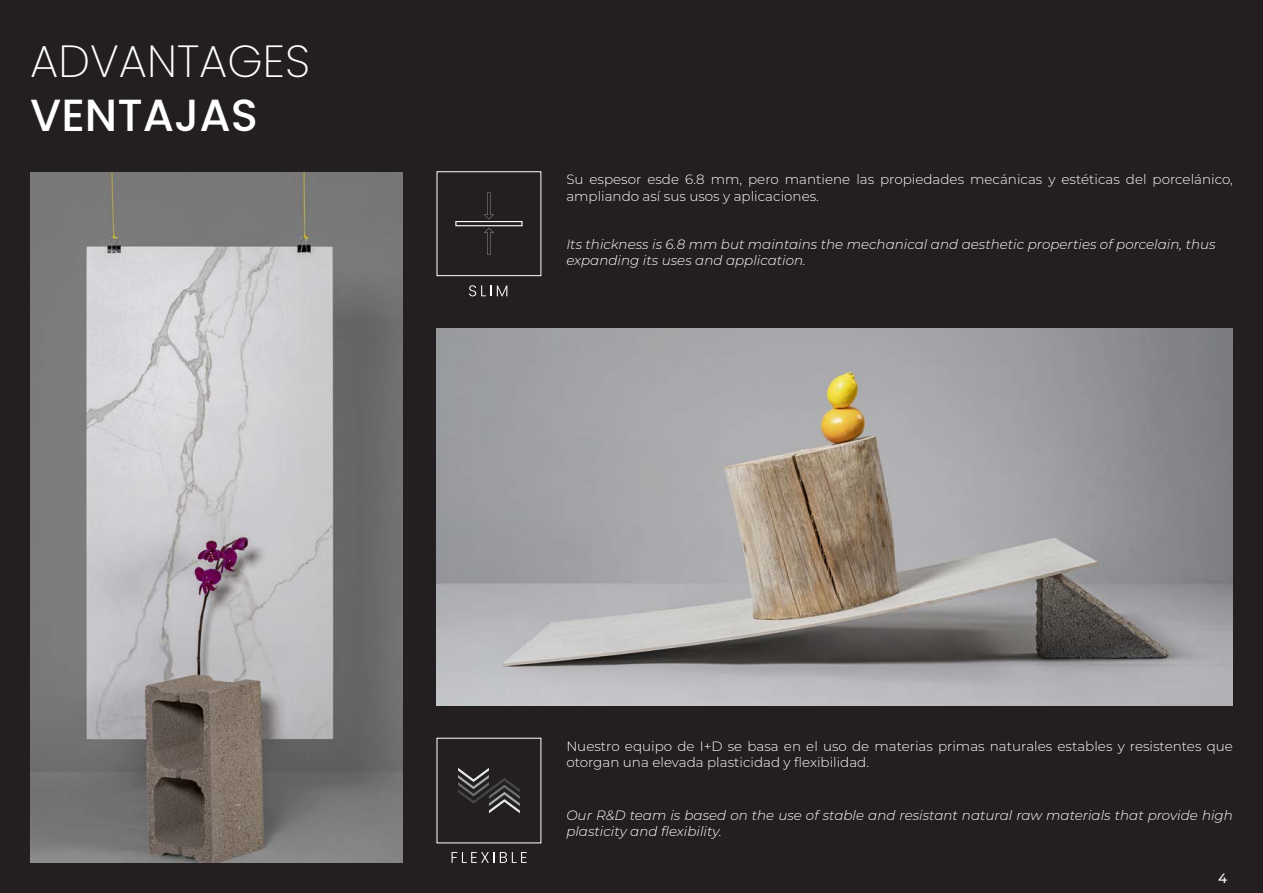
<style>
.page{position:relative;width:1263px;height:893px;background:#231f20}
.page>*{position:absolute;margin:0;border:0;box-sizing:border-box;transform-origin:0 0}
.t1{font:200 45px "Poppins";color:#fff}
.t2{font:500 45px "Poppins";color:#fff}
.t3{font:300 13.5px/16.2px "Montserrat";color:#fff}
.t4{font:italic 300 13.5px/16.2px "Montserrat";color:#fff}
.t5{font:500 13.5px "Montserrat";color:#fff}
</style>
<div class="page">
<img style="left:30px;top:172px;width:372px;height:691px">
<svg style="left:452px;top:852px;width:75px;height:11px"></svg>
<svg style="left:458px;top:768px;width:62px;height:45px"></svg>
<img style="left:437px;top:328px;width:796px;height:378px">
<svg style="left:469px;top:285px;width:22px;height:11px"></svg>
<svg style="left:497px;top:286px;width:10px;height:10px"></svg>
<div style="left:437px;top:171px;width:104px;height:105px;border:1px solid #fff"></div>
<svg style="left:484px;top:193px;width:10px;height:26px"></svg>
<svg style="left:484px;top:228px;width:10px;height:27px"></svg>
<div style="left:455px;top:221px;width:67px;height:5px;border:1px solid #fff"></div>
<p class="t1" style="left:30px;top:36px;width:281px">ADVANTAGES</p>
<p class="t2" style="left:30px;top:90px;width:229px">VENTAJAS</p>
<p class="t3" style="left:566px;top:171px;width:668px">Su espesor esde 6.8 mm, pero mantiene las propiedades mecánicas y estéticas del porcelánico, ampliando así sus usos y aplicaciones.</p>
<p class="t4" style="left:566px;top:235px;width:651px">Its thickness is 6.8 mm but maintains the mechanical and aesthetic properties of porcelain, thus expanding its uses and application.</p>
<p class="t3" style="left:566px;top:738px;width:668px">Nuestro equipo de I+D se basa en el uso de materias primas naturales estables y resistentes que otorgan una elevada plasticidad y flexibilidad.</p>
<p class="t4" style="left:566px;top:806px;width:668px">Our R&amp;D team is based on the use of stable and resistant natural raw materials that provide high plasticity and flexibility.</p>
<p class="t5" style="left:1218px;top:868px;width:11px">4</p>
</div>
